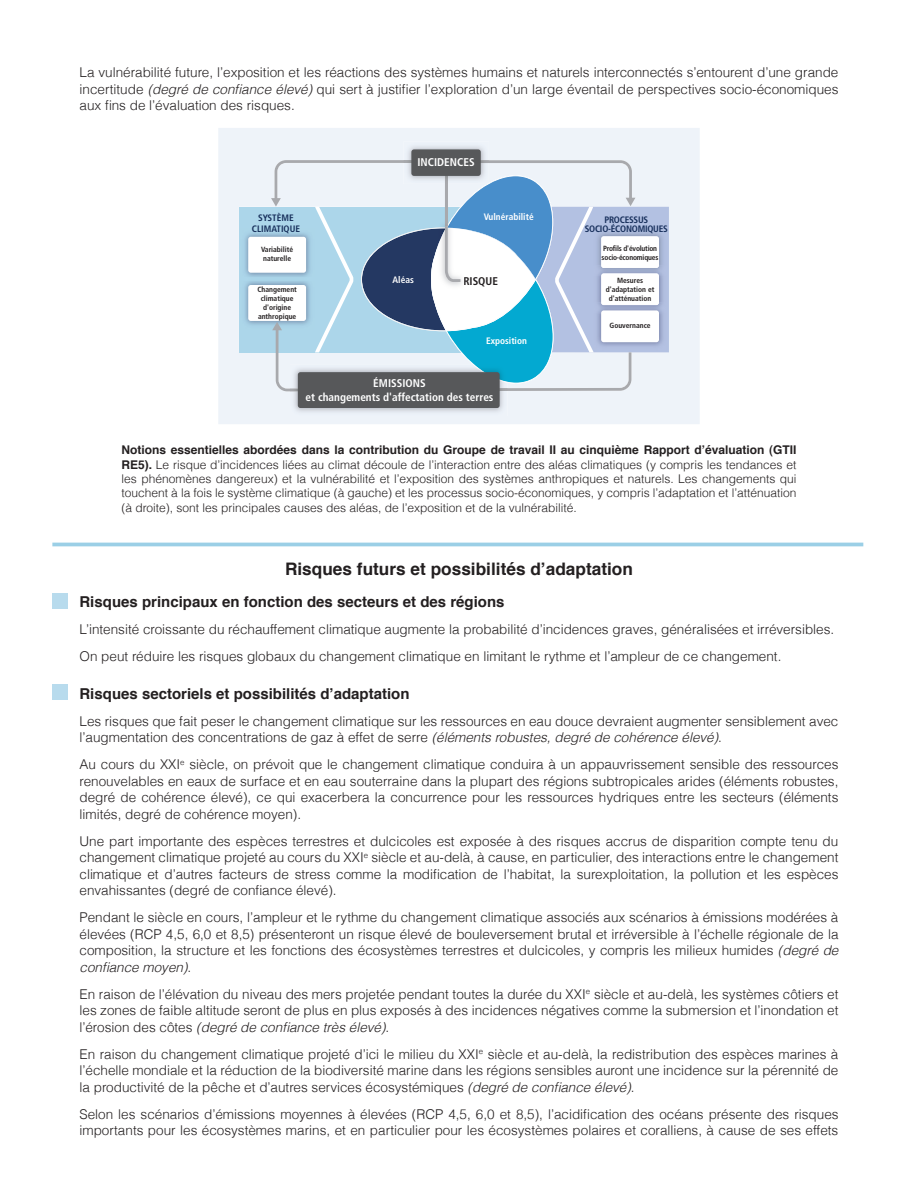
<style>
.page{position:relative;width:918px;height:1188px;background:#fff}
.page>*{position:absolute;margin:0;border:0;box-sizing:border-box;transform-origin:0 0}
.t1{font:700 17.25px "Helvetica";color:#231f20}
.t2{font:700 15px "Helvetica";color:#231f20}
.t3{font:300 13.5px/16.5px "Helvetica";color:#231f20;text-align:justify}
.t4{font:300 12px/14.4px "Helvetica";color:#231f20;text-align:justify}
.t5{font:700 condensed 11.25px/13.5px "Frutiger LT Pro";color:#fff;text-align:center}
.t6{font:700 condensed 11.25px "Frutiger LT Pro";color:#231f20}
.t7{font:700 condensed 9.3px "Frutiger LT Pro";color:#fff}
.t8{font:700 condensed 9.3px/9.3px "Frutiger LT Pro";letter-spacing:-.025em;color:#172f5b;text-align:center}
.t9{font:700 condensed 9.3px/11.2px "Frutiger LT Pro";color:#172f5b;text-align:center}
.t10{font:700 condensed 7.5px/9px "Frutiger LT Pro";color:#231f20;text-align:center}
.t11{font:700 condensed 7.5px/9px "Frutiger LT Pro";letter-spacing:-.025em;color:#231f20}
.s1{font-style:italic}
.s2{font-weight:700}
</style>
<div class="page">
<div style="left:52px;top:594px;width:16px;height:15px;background:#b8dbed"></div>
<div style="left:52px;top:684px;width:16px;height:16px;background:#b8dbed"></div>
<hr style="left:52px;top:543px;width:811px;height:3px;background:#9bcfe6">
<div style="left:218px;top:128px;width:482px;height:296px;background:#eef3f9"></div>
<div style="left:239px;top:207px;width:229px;height:145px;background:#acd6ea"></div>
<div style="left:460px;top:207px;width:209px;height:145px;background:#b3c1e2"></div>
<img style="left:635px;top:232px;width:28px;height:33px">
<div style="left:601px;top:236px;width:58px;height:32px;background:#fff;border-radius:3px"></div>
<img style="left:659px;top:276px;width:4px;height:26px">
<div style="left:601px;top:273px;width:58px;height:32px;background:#fff;border-radius:3px"></div>
<img style="left:635px;top:313px;width:28px;height:33px">
<div style="left:601px;top:310px;width:58px;height:32px;background:#fff;border-radius:3px"></div>
<img style="left:245px;top:233px;width:26px;height:44px">
<div style="left:248px;top:237px;width:58px;height:36px;background:#fff;border-radius:3px"></div>
<img style="left:245px;top:281px;width:26px;height:44px">
<div style="left:248px;top:285px;width:58px;height:36px;background:#fff;border-radius:3px"></div>
<img style="left:403px;top:141px;width:86px;height:19px">
<div style="left:411px;top:149px;width:70px;height:27px;background:#57585a;border-radius:3px"></div>
<img style="left:290px;top:393px;width:218px;height:23px">
<div style="left:298px;top:372px;width:202px;height:36px;background:#57585a;border-radius:3px"></div>
<svg style="left:271px;top:160px;width:364px;height:233px"></svg>
<p class="t3" style="left:80px;top:64px;width:761px">La vulnérabilité future, l’exposition et les réactions des systèmes humains et naturels interconnectés s’entourent d’une grande incertitude <span class="s1">(degré de confiance élevé)</span> qui sert à justifier l’exploration d’un large éventail de perspectives socio-économiques aux fins de l’évaluation des risques.</p>
<p class="t9" style="left:252px;top:212px;width:50px">SYSTÈME<br>CLIMATIQUE</p>
<p class="t10" style="left:261px;top:245px;width:34px;text-align:left">Variabilité naturelle</p>
<p class="t10" style="left:257px;top:285px;width:41px">Changement climatique d'origine anthropique</p>
<p class="t5" style="left:418px;top:155px;width:59px">INCIDENCES</p>
<p class="t7" style="left:484px;top:211px;width:51px">Vulnérabilité</p>
<p class="t7" style="left:393px;top:274px;width:23px">Aléas</p>
<p class="t6" style="left:463px;top:274px;width:36px">RISQUE</p>
<p class="t7" style="left:486px;top:335px;width:42px">Exposition</p>
<p class="t5" style="left:306px;top:377px;width:189px">ÉMISSIONS<br>et changements d'affectation des terres</p>
<p class="t8" style="left:585px;top:215px;width:85px">PROCESSUS<br>SOCIO-ÉCONOMIQUES</p>
<p class="t11" style="left:602px;top:244px;width:58px">Profils d'évolution socio-économiques</p>
<p class="t10" style="left:606px;top:276px;width:50px">Mesures d'adaptation et d'atténuation</p>
<p class="t10" style="left:610px;top:321px;width:43px">Gouvernance</p>
<p class="t4" style="left:122px;top:443px;width:677px"><span class="s2">Notions essentielles abordées dans la contribution du Groupe de travail II au cinquième Rapport d’évaluation (GTII RE5).</span> Le risque d’incidences liées au climat découle de l’interaction entre des aléas climatiques (y compris les tendances et les phénomènes dangereux) et la vulnérabilité et l’exposition des systèmes anthropiques et naturels. Les changements qui touchent à la fois le système climatique (à gauche) et les processus socio-économiques, y compris l’adaptation et l’atténuation (à droite), sont les principales causes des aléas, de l’exposition et de la vulnérabilité.</p>
<p class="t1" style="left:285px;top:555px;width:349px">Risques futurs et possibilités d’adaptation</p>
<p class="t2" style="left:80px;top:590px;width:427px">Risques principaux en fonction des secteurs et des régions</p>
<p class="t3" style="left:80px;top:616px;width:756px;line-height:27px">L’intensité croissante du réchauffement climatique augmente la probabilité d’incidences graves, généralisées et irréversibles.<br>On peut réduire les risques globaux du changement climatique en limitant le rythme et l’ampleur de ce changement.</p>
<p class="t2" style="left:80px;top:681px;width:332px">Risques sectoriels et possibilités d’adaptation</p>
<p class="t3" style="left:80px;top:712px;width:760px">Les risques que fait peser le changement climatique sur les ressources en eau douce devraient augmenter sensiblement avec l’augmentation des concentrations de gaz à effet de serre <span class="s1">(éléments robustes, degré de cohérence élevé)</span>.</p>
<p class="t3" style="left:80px;top:756px;width:761px">Au cours du XXI<sup>e</sup> siècle, on prévoit que le changement climatique conduira à un appauvrissement sensible des ressources renouvelables en eaux de surface et en eau souterraine dans la plupart des régions subtropicales arides (éléments robustes, degré de cohérence élevé), ce qui exacerbera la concurrence pour les ressources hydriques entre les secteurs (éléments limités, degré de cohérence moyen).</p>
<p class="t3" style="left:79px;top:832px;width:761px">Une part importante des espèces terrestres et dulcicoles est exposée à des risques accrus de disparition compte tenu du changement climatique projeté au cours du XXI<sup>e</sup> siècle et au-delà, à cause, en particulier, des interactions entre le changement climatique et d’autres facteurs de stress comme la modification de l’habitat, la surexploitation, la pollution et les espèces envahissantes (degré de confiance élevé).</p>
<p class="t3" style="left:79px;top:909px;width:761px">Pendant le siècle en cours, l’ampleur et le rythme du changement climatique associés aux scénarios à émissions modérées à élevées (RCP 4,5, 6,0 et 8,5) présenteront un risque élevé de bouleversement brutal et irréversible à l’échelle régionale de la composition, la structure et les fonctions des écosystèmes terrestres et dulcicoles, y compris les milieux humides <span class="s1">(degré de confiance moyen)</span>.</p>
<p class="t3" style="left:79px;top:985px;width:760px">En raison de l’élévation du niveau des mers projetée pendant toutes la durée du XXI<sup>e</sup> siècle et au-delà, les systèmes côtiers et les zones de faible altitude seront de plus en plus exposés à des incidences négatives comme la submersion et l’inondation et l’érosion des côtes <span class="s1">(degré de confiance très élevé)</span>.</p>
<p class="t3" style="left:79px;top:1045px;width:760px">En raison du changement climatique projeté d’ici le milieu du XXI<sup>e</sup> siècle et au-delà, la redistribution des espèces marines à l’échelle mondiale et la réduction de la biodiversité marine dans les régions sensibles auront une incidence sur la pérennité de la productivité de la pêche et d’autres services écosystémiques <span class="s1">(degré de confiance élevé)</span>.</p>
<p class="t3" style="left:80px;top:1105px;width:761px">Selon les scénarios d’émissions moyennes à élevées (RCP 4,5, 6,0 et 8,5), l’acidification des océans présente des risques importants pour les écosystèmes marins, et en particulier pour les écosystèmes polaires et coralliens, à cause de ses effets</p>
</div>
